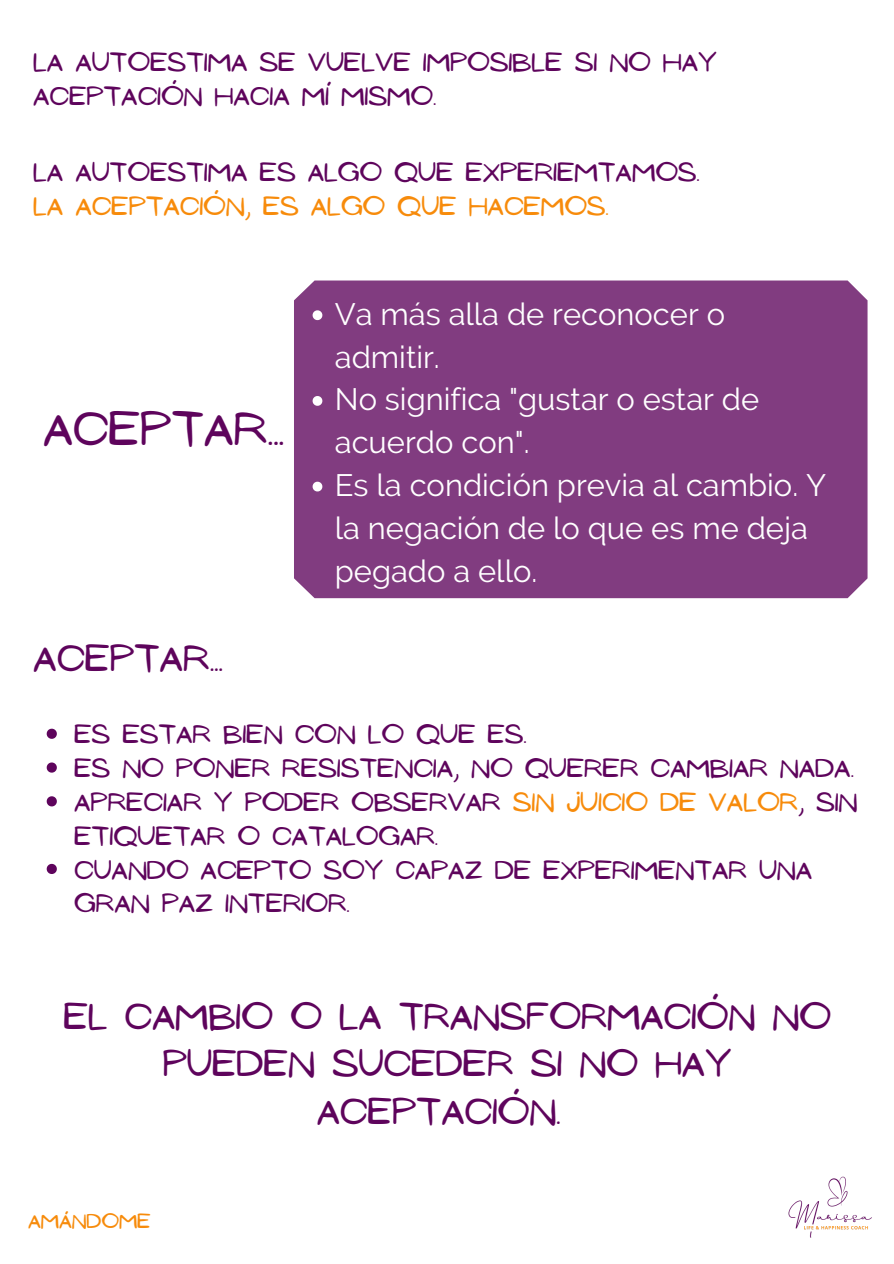
<style>
.page{position:relative;width:894px;height:1264px;background:#fff}
.page>*{position:absolute;margin:0;border:0;box-sizing:border-box;transform-origin:0 0}
.t1{font:44.1px "NF Ananias Regular";color:#5e045c}
.t2{font:34.65px "NF Ananias Regular";color:#5e045c}
.t3{font:34.2px/47.5px "NF Ananias Regular";color:#5e045c;text-align:center}
.t4{font:30.9px/42.8px "Raleway";color:#fff}
.t5{font:24.15px/33.8px "NF Ananias Regular";color:#5e045c}
.t6{font:24.15px "NF Ananias Regular";color:#f78b0b}
.t7{font:18.75px "NF Ananias Regular";color:#f78b0b}
.s1{color:#f78b0b}
</style>
<div class="page">
<div style="left:294px;top:280px;width:573px;height:318px;background:#813c80"></div>
<svg style="left:312px;top:310px;width:10px;height:10px"></svg>
<svg style="left:312px;top:396px;width:10px;height:10px"></svg>
<svg style="left:312px;top:481px;width:10px;height:10px"></svg>
<svg style="left:47px;top:728px;width:10px;height:10px"></svg>
<svg style="left:47px;top:762px;width:10px;height:10px"></svg>
<svg style="left:47px;top:796px;width:10px;height:10px"></svg>
<svg style="left:47px;top:863px;width:10px;height:11px"></svg>
<img style="left:788px;top:1176px;width:84px;height:62px">
<p class="t5" style="left:33px;top:45px;width:685px">LA AUTOESTIMA SE VUELVE IMPOSIBLE SI NO HAY<br>ACEPTACIÓN HACIA MÍ MISMO.</p>
<p class="t5" style="left:33px;top:156px;width:667px">LA AUTOESTIMA ES ALGO QUE EXPERIEMTAMOS.</p>
<p class="t6" style="left:33px;top:192px;width:576px">LA ACEPTACIÓN, ES ALGO QUE HACEMOS.</p>
<p class="t1" style="left:43px;top:403px;width:242px">ACEPTAR...</p>
<p class="t2" style="left:33px;top:639px;width:191px">ACEPTAR...</p>
<p class="t4" style="left:335px;top:292px;width:391px">Va más alla de reconocer o admitir.</p>
<p class="t4" style="left:335px;top:378px;width:426px">No significa "gustar o estar de acuerdo con".</p>
<p class="t4" style="left:335px;top:464px;width:492px">Es la condición previa al cambio. Y la negación de lo que es me deja pegado a ello.</p>
<p class="t5" style="left:74px;top:718px;width:453px">ES ESTAR BIEN CON LO QUE ES.</p>
<p class="t5" style="left:74px;top:752px;width:780px">ES NO PONER RESISTENCIA, NO QUERER CAMBIAR NADA.</p>
<p class="t5" style="left:74px;top:785px;width:784px">APRECIAR Y PODER OBSERVAR <span class="s1">SIN JUICIO DE VALOR</span>, SIN<br>ETIQUETAR O CATALOGAR.</p>
<p class="t5" style="left:74px;top:853px;width:739px">CUANDO ACEPTO SOY CAPAZ DE EXPERIMENTAR UNA<br>GRAN PAZ INTERIOR.</p>
<p class="t3" style="left:63px;top:992px;width:768px">EL CAMBIO O LA TRANSFORMACIÓN NO<br>PUEDEN SUCEDER SI NO HAY<br>ACEPTACIÓN.</p>
<p class="t7" style="left:28px;top:1210px;width:124px">AMÁNDOME</p>
</div>
